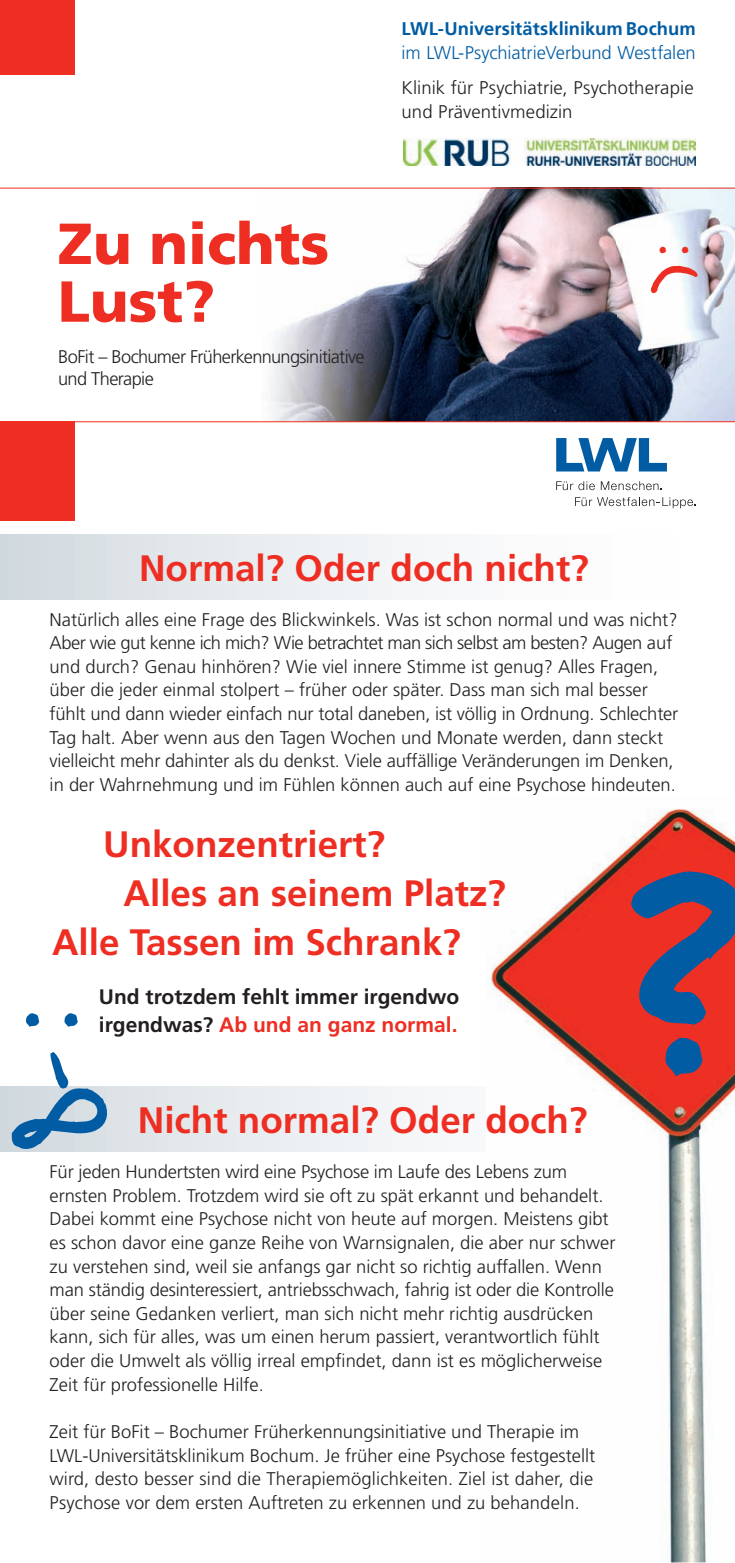
<style>
.page{position:relative;width:735px;height:1563px;background:#fff}
.page>*{position:absolute;margin:0;border:0;box-sizing:border-box;transform-origin:0 0}
.t1{font:700 360.32px "Splurge";color:#015ca3}
.t2{font:700 92.58px "Splurge";color:#015ca3}
.t3{font:900 57.75px/57.8px "Frutiger";color:#ee2e22}
.t4{font:700 45.5px "Splurge";color:#ee2e22}
.t5{font:700 36.75px "Frutiger";color:#ee2e22}
.t6{font:700 21px/28px "Frutiger";color:#231f20}
.t7{font:300 18.38px/23.6px "Frutiger";color:#231f20}
.t8{font:300 18.38px/22.1px "Frutiger";letter-spacing:-.035em;color:#231f20}
.t9{font:300 18.38px "Frutiger";letter-spacing:-.005em;color:#015ca3}
.t10{font:700 18.38px "Frutiger";color:#015ca3}
.s1{color:#ee2e22}
</style>
<div class="page">
<div style="left:0;top:535px;width:734px;height:64px;background:linear-gradient(to right,#d6dde2,#fff)"></div>
<svg style="left:0;top:1086px;width:430px;height:65px"></svg>
<img style="left:490px;top:808px;width:244px;height:755px">
<img style="left:261px;top:187px;width:473px;height:234px">
<div style="left:0;top:0;width:74px;height:74px;background:#ee2e22"></div>
<div style="left:0;top:422px;width:74px;height:99px;background:#ee2e22"></div>
<hr style="left:0;top:421px;width:734px;height:1px;background:#ee2e22">
<svg style="left:556px;top:481px;width:38px;height:9px"></svg>
<svg style="left:600px;top:481px;width:61px;height:9px"></svg>
<svg style="left:575px;top:497px;width:118px;height:11px"></svg>
<svg style="left:556px;top:438px;width:110px;height:33px"></svg>
<img style="left:403px;top:139px;width:291px;height:27px">
<hr style="left:0;top:188px;width:734px;height:1px;background:#ee2e22">
<div style="left:1px;top:1086px;width:112px;height:66px;background:#d5dde2"></div>
<svg style="left:644px;top:259px;width:54px;height:35px"></svg>
<p class="t10" style="left:401px;top:18px;width:295px">LWL-Universitätsklinikum Bochum</p>
<p class="t9" style="left:401px;top:42px;width:295px">im LWL-PsychiatrieVerbund Westfalen</p>
<p class="t7" style="left:401px;top:76px;width:293px">Klinik für Psychiatrie, Psychotherapie und Präventivmedizin</p>
<h3 class="t3" style="left:58px;top:214px;width:273px">Zu nichts<br>Lust?</h3>
<p class="t8" style="left:58px;top:346px;width:308px">BoFit – Bochumer Früherkennungsinitiative und Therapie</p>
<h3 class="t4" style="left:657px;top:220px;width:34px">• •</h3>
<h3 class="t5" style="left:139px;top:546px;width:451px">Normal? Oder doch nicht?</h3>
<p class="t7" style="left:50px;top:607px;width:630px">Natürlich alles eine Frage des Blickwinkels. Was ist schon normal und was nicht?<br>Aber wie gut kenne ich mich? Wie betrachtet man sich selbst am besten? Augen auf und durch? Genau hinhören? Wie viel innere Stimme ist genug? Alles Fragen, über die jeder einmal stolpert – früher oder später. Dass man sich mal besser fühlt und dann wieder einfach nur total daneben, ist völlig in Ordnung. Schlechter Tag halt. Aber wenn aus den Tagen Wochen und Monate werden, dann steckt vielleicht mehr dahinter als du denkst. Viele auffällige Veränderungen im Denken, in der Wahrnehmung und im Fühlen können auch auf eine Psychose hindeuten.</p>
<h3 class="t5" style="left:103px;top:823px;width:283px">Unkonzentriert?</h3>
<h3 class="t5" style="left:123px;top:872px;width:383px">Alles an seinem Platz?</h3>
<h3 class="t5" style="left:52px;top:921px;width:410px">Alle Tassen im Schrank?</h3>
<p class="t6" style="left:99px;top:982px;width:362px">Und trotzdem fehlt immer irgendwo irgendwas? <span class="s1">Ab und an ganz normal.</span></p>
<h2 class="t2" style="left:23px;top:958px;width:59px">• •</h2>
<h3 class="t5" style="left:138px;top:1098px;width:451px">Nicht normal? Oder doch?</h3>
<p class="t7" style="left:50px;top:1159px;width:567px">Für jeden Hundertsten wird eine Psychose im Laufe des Lebens zum ernsten Problem. Trotzdem wird sie oft zu spät erkannt und behandelt.<br>Dabei kommt eine Psychose nicht von heute auf morgen. Meistens gibt es schon davor eine ganze Reihe von Warnsignalen, die aber nur schwer zu verstehen sind, weil sie anfangs gar nicht so richtig auffallen. Wenn man ständig desinteressiert, antriebsschwach, fahrig ist oder die Kontrolle über seine Gedanken verliert, man sich nicht mehr richtig ausdrücken kann, sich für alles, was um einen herum passiert, verantwortlich fühlt oder die Umwelt als völlig irreal empfindet, dann ist es möglicherweise Zeit für professionelle Hilfe.</p>
<p class="t7" style="left:50px;top:1419px;width:547px">Zeit für BoFit – Bochumer Früherkennungsinitiative und Therapie im LWL-Universitätsklinikum Bochum. Je früher eine Psychose festgestellt wird, desto besser sind die Therapiemöglichkeiten. Ziel ist daher, die Psychose vor dem ersten Auftreten zu erkennen und zu behandeln.</p>
<h1 class="t1" style="left:623px;top:717px;width:121px">?</h1>
</div>
